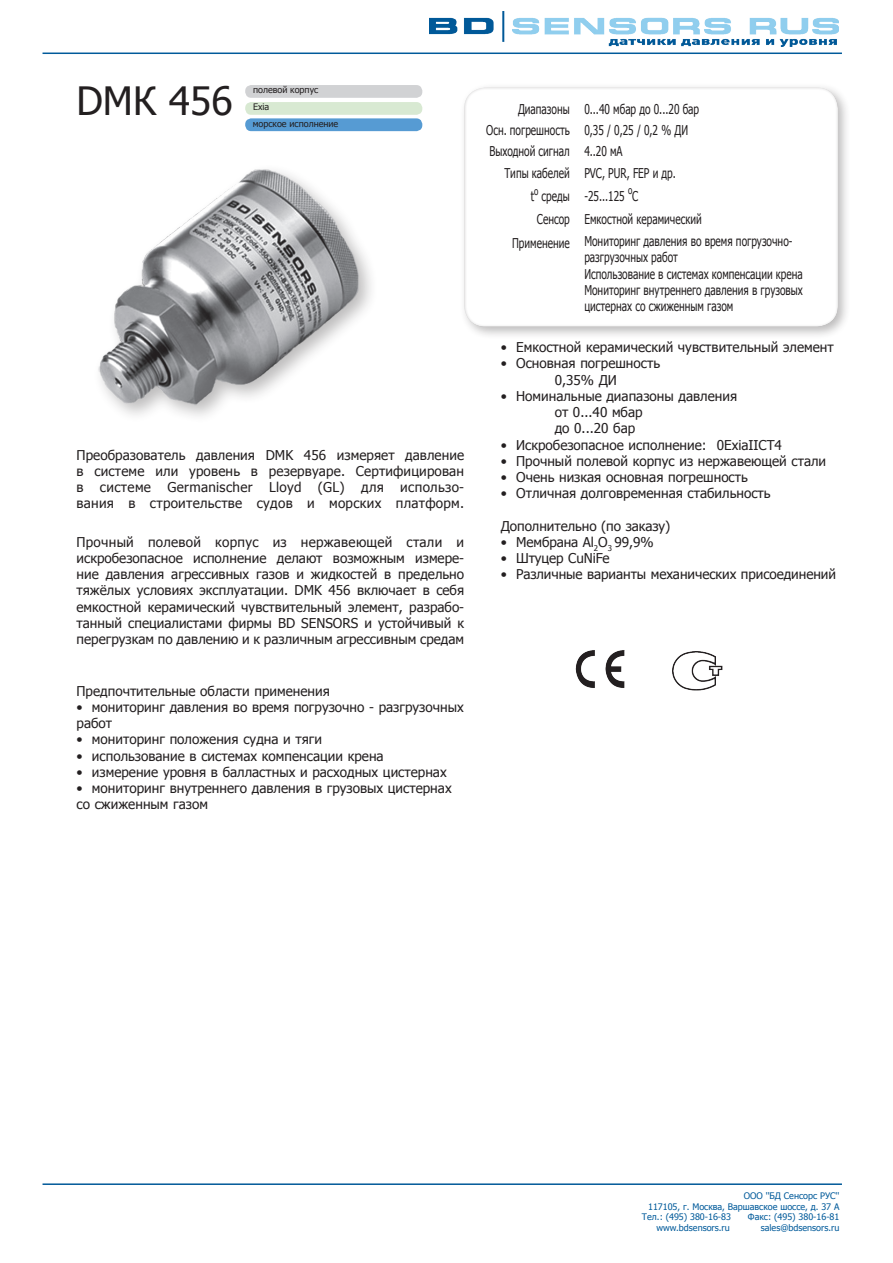
<style>
.page{position:relative;width:893px;height:1263px;background:#fff}
.page>*{position:absolute;margin:0;border:0;box-sizing:border-box;transform-origin:0 0}
.t1{font:39px "Tahoma";color:#231f20}
.t2{font:13.5px/16.2px "Tahoma";color:#231f20;text-align:justify}
.t3{font:13.5px/16.2px "Tahoma";color:#231f20;scale:.75 1}
.t4{font:10.5px "Tahoma";color:#231f20;scale:.75 1}
.t5{font:9px "Tahoma";color:#005a9a}
.t6{font:9px "Tahoma";color:#231f20}
</style>
<div class="page">
<img style="left:429px;top:12px;width:410px;height:34px">
<hr style="left:43px;top:53px;width:799px;height:1px;background:#005a9a">
<hr style="left:43px;top:1183px;width:799px;height:2px;background:#005999">
<img style="left:98px;top:169px;width:270px;height:244px">
<div style="left:459px;top:82px;width:392px;height:257px;background:#231f20;opacity:.3"></div>
<div style="left:464px;top:81px;width:376px;height:248px;background:#fff"></div>
<div style="left:245px;top:85px;width:177px;height:13px;background:#d1d2d4;border-radius:6px"></div>
<div style="left:245px;top:102px;width:177px;height:13px;background:#d8e9d2;border-radius:6px"></div>
<div style="left:245px;top:118px;width:177px;height:13px;background:#569bd3;border-radius:6px"></div>
<img style="left:672px;top:652px;width:51px;height:39px">
<img style="left:575px;top:650px;width:50px;height:38px">
<p class="t1" style="left:77px;top:75px;width:158px">DMК 456</p>
<p class="t6" style="left:253px;top:84px;width:67px">полевой корпус</p>
<p class="t6" style="left:253px;top:101px;width:18px">Exia</p>
<p class="t6" style="left:253px;top:118px;width:87px">морское исполнение</p>
<p class="t2" style="left:77px;top:446px;width:389px">Преобразователь давления DMK 456 измеряет давление в системе или уровень в резервуаре. Сертифицирован в системе Germanischer Lloyd (GL) для использо&shy;вания в строительстве судов и морских платформ.</p>
<p class="t2" style="left:77px;top:533px;width:389px">Прочный полевой корпус из нержавеющей стали и искробезопасное исполнение делают возможным измере&shy;ние давления агрессивных газов и жидкостей в предельно тяжёлых условиях эксплуатации. DMK 456 включает в себя емкостной керамический чувствительный элемент, разрабо&shy;танный специалистами фирмы BD SENSORS и устойчивый к перегрузкам по давлению и к различным агрессивным средам</p>
<p class="t2" style="left:77px;top:682px;width:255px">Предпочтительные области применения</p>
<p class="t2" style="left:77px;top:698px;width:389px">• мониторинг давления во время погрузочно - разгрузочных работ</p>
<p class="t2" style="left:77px;top:731px;width:247px">• мониторинг положения судна и тяги</p>
<p class="t2" style="left:77px;top:747px;width:309px">• использование в системах компенсации крена</p>
<p class="t2" style="left:77px;top:763px;width:372px">• измерение уровня в балластных и расходных цистернах</p>
<p class="t2" style="left:77px;top:779px;width:377px">• мониторинг внутреннего давления в грузовых цистернах со сжиженным газом</p>
<p class="t3" style="left:518px;top:100px;width:71px">Диапазоны</p>
<p class="t3" style="left:584px;top:100px;width:155px">0...40 мбар до 0...20 бар</p>
<p class="t3" style="left:486px;top:121px;width:113px">Осн. погрешность</p>
<p class="t3" style="left:584px;top:121px;width:140px">0,35 / 0,25 / 0,2 % ДИ</p>
<p class="t3" style="left:489px;top:142px;width:109px">Выходной сигнал</p>
<p class="t3" style="left:584px;top:142px;width:53px">4..20 мА</p>
<p class="t3" style="left:504px;top:164px;width:89px">Типы кабелей</p>
<p class="t3" style="left:584px;top:164px;width:124px">PVC, PUR, FEP и др.</p>
<p class="t3" style="left:531px;top:187px;width:54px">t<sup>o</sup> среды</p>
<p class="t3" style="left:584px;top:187px;width:56px">-25...125</p>
<p class="t4" style="left:628px;top:183px;width:7px">о</p>
<p class="t3" style="left:632px;top:187px;width:10px">С</p>
<p class="t3" style="left:537px;top:211px;width:45px">Сенсор</p>
<p class="t3" style="left:584px;top:211px;width:158px">Емкостной керамический</p>
<p class="t3" style="left:512px;top:234px;width:78px">Применение</p>
<p class="t3" style="left:584px;top:232px;width:279px">Мониторинг давления во время погрузочно&shy;разгрузочных работ</p>
<p class="t3" style="left:584px;top:265px;width:293px">Использование в системах компенсации крена</p>
<p class="t3" style="left:584px;top:281px;width:293px">Мониторинг внутреннего давления в грузовых цистернах со сжиженным газом</p>
<p class="t2" style="left:501px;top:338px;width:335px">• Емкостной керамический чувствительный элемент</p>
<p class="t2" style="left:501px;top:355px;width:161px">• Основная погрешность</p>
<p class="t2" style="left:555px;top:371px;width:64px">0,35% ДИ</p>
<p class="t2" style="left:501px;top:387px;width:238px">• Номинальные диапазоны давления</p>
<p class="t2" style="left:555px;top:403px;width:89px">от 0...40 мбар</p>
<p class="t2" style="left:555px;top:419px;width:82px">до 0...20 бар</p>
<p class="t2" style="left:501px;top:436px;width:283px">• Искробезопасное исполнение: 0ExiaIICT4</p>
<p class="t2" style="left:501px;top:452px;width:327px">• Прочный полевой корпус из нержавеющей стали</p>
<p class="t2" style="left:501px;top:468px;width:249px">• Очень низкая основная погрешность</p>
<p class="t2" style="left:501px;top:485px;width:271px">• Отличная долговременная стабильность</p>
<p class="t2" style="left:501px;top:517px;width:171px">Дополнительно (по заказу)</p>
<p class="t2" style="left:501px;top:533px;width:155px">• Мембрана Al<sub>2</sub>O<sub>3</sub> 99,9%</p>
<p class="t2" style="left:501px;top:549px;width:110px">• Штуцер CuNiFe</p>
<p class="t2" style="left:501px;top:566px;width:337px">• Различные варианты механических присоединений</p>
<p class="t5" style="left:744px;top:1189px;width:97px">ООО ''БД Сенсорс РУС''</p>
<p class="t5" style="left:648px;top:1200px;width:193px">117105, г. Москва, Варшавское шоссе, д. 37 А</p>
<p class="t5" style="left:642px;top:1211px;width:91px">Тел.: (495) 380-16-83</p>
<p class="t5" style="left:748px;top:1211px;width:93px">Факс: (495) 380-16-81</p>
<p class="t5" style="left:656px;top:1222px;width:75px">www.bdsensors.ru</p>
<p class="t5" style="left:761px;top:1222px;width:80px">sales@bdsensors.ru</p>
</div>
